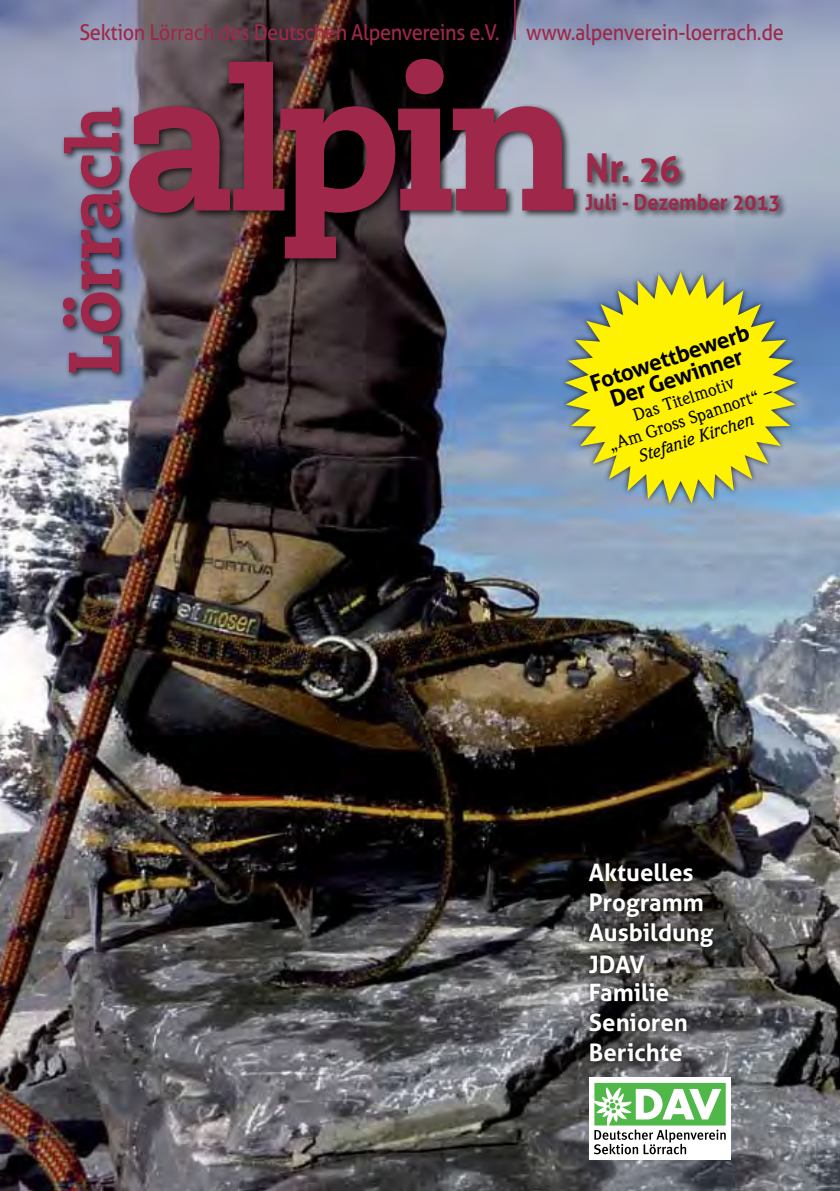
<style>
.page{position:relative;width:840px;height:1191px;background:#fff}
.page>*{position:absolute;margin:0;border:0;box-sizing:border-box;transform-origin:0 0}
.t1{font:800 72px "Caecilia LT Std";letter-spacing:-.015em;color:#9f284a}
.t2{font:700 39.6px "Aller";color:#9f284a;scale:.91 1}
.t3{font:700 24px/30.6px "Aller";color:#fff}
.t4{font:700 22.6px/21px "Aller";color:#000;text-align:center}
.t5{font:700 22px "Aller";color:#9f284a;scale:.91 1}
.t6{font:21.8px "Aller";letter-spacing:-.02em;color:#9f284a;scale:.92 1}
.t7{font:500 17.2px/20.4px "Weidemann";color:#000;text-align:center}
.t8{font:italic 500 17.2px "Weidemann";color:#000}
.s1{font-size:36px}
</style>
<div class="page">
<img style="left:0;top:0;width:839px;height:1191px">
<div style="left:588px;top:1077px;width:142px;height:82px;background:#fff"></div>
<svg style="left:594px;top:1083px;width:131px;height:71px"></svg>
<div style="left:583px;top:857px;width:136px;height:210px;background:#000;opacity:.75"></div>
<div style="left:60px;top:104px;width:68px;height:276px;background:#000;opacity:.75"></div>
<div style="left:582px;top:151px;width:205px;height:69px;background:#000;opacity:.75"></div>
<hr style="left:514px;top:0;width:1px;height:40px;background:#9f284a">
<div style="left:559px;top:267px;width:241px;height:241px;background:#000;opacity:.75"></div>
<svg style="left:564px;top:272px;width:232px;height:231px;background:#cccd42"></svg>
<div style="left:126px;top:55px;width:456px;height:212px;background:#000;opacity:.75"></div>
<svg style="left:129px;top:59px;width:444px;height:199px;background:#744354"></svg>
<p class="t6" style="left:79px;top:19px;width:458px">Sektion Lörrach des Deutschen Alpenvereins e.V.</p>
<h1 class="t1" style="left:49px;top:376px;width:272px;rotate:-90deg">Lörrach</h1>
<p class="t6" style="left:526px;top:19px;width:281px">www.alpenverein-loerrach.de</p>
<h2 class="t2" style="left:584px;top:144px;width:107px">Nr. <span class="s1">26</span></h2>
<p class="t5" style="left:584px;top:189px;width:216px">Juli - Dezember 2013</p>
<p class="t4" style="left:587px;top:375px;width:168px;rotate:-19deg">Fotowettbewerb<br>Der Gewinner</p>
<p class="t7" style="left:598px;top:417px;width:173px;rotate:-19deg">Das Titelmotiv<br>„Am Gross Spannort“ –</p>
<p class="t8" style="left:636px;top:447px;width:122px;rotate:-19deg">Stefanie Kirchen</p>
<p class="t3" style="left:588px;top:857px;width:126px">Aktuelles<br>Programm<br>Ausbildung<br>JDAV</p>
<p class="t3" style="left:588px;top:977px;width:101px;line-height:30px">Familie<br>Senioren<br>Berichte</p>
</div>
